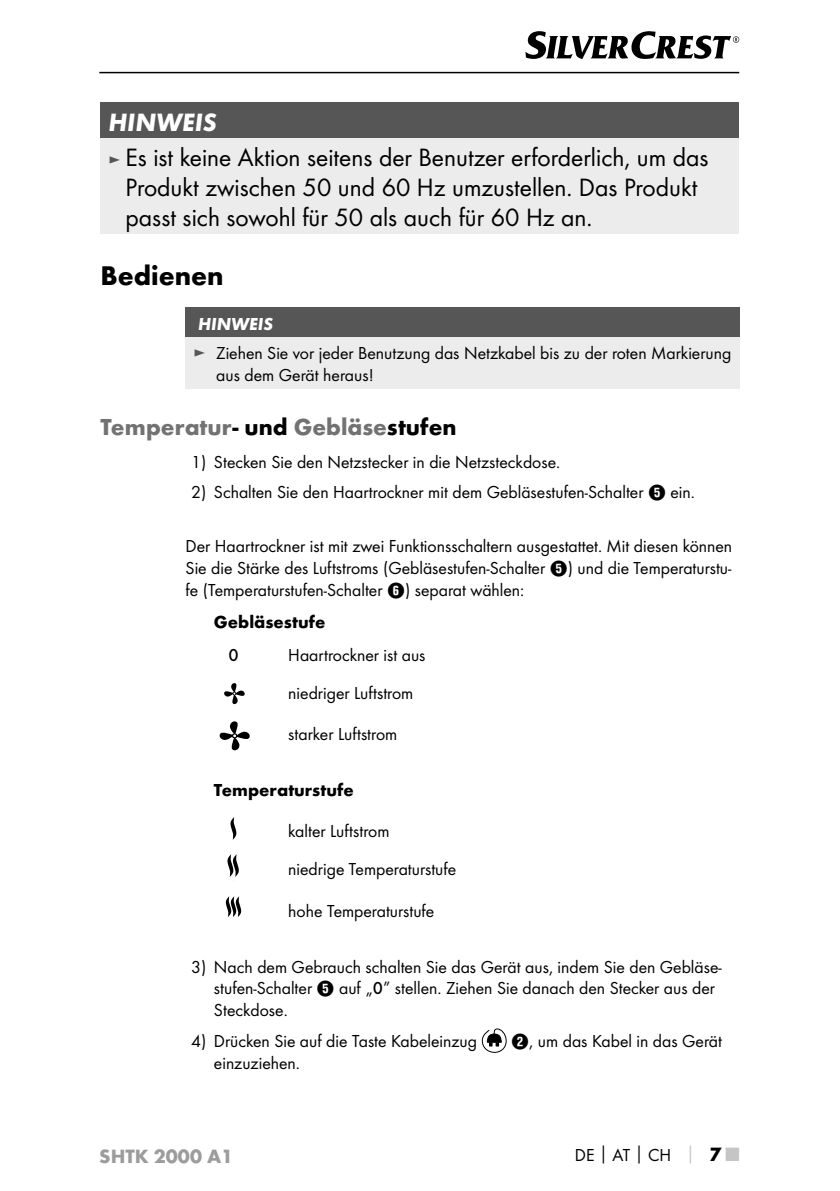
<style>
.page{position:relative;width:840px;height:1191px;background:#fff}
.page>*{position:absolute;margin:0;border:0;box-sizing:border-box;transform-origin:0 0}
.t1{font:700 28px "Futura";color:#000}
.t2{font:26px/30px "Futura Boo";color:#000}
.t3{font:italic 700 26px "Futura";color:#fff}
.t4{font:700 24px "Futura";color:#727272}
.t5{font:700 20px "Futura";color:#9c9c9c}
.t6{font:18px/21.6px "Futura Boo";color:#000}
.t7{font:700 18px "Futura";color:#000}
.t8{font:italic 700 18px "Futura";color:#fff}
.t9{font:500 18px "Futura";color:#000}
.s1{font-size:18px;color:#565656}
.s2{color:#565656}
.s3{color:#000}
.s4{font-family:"Hako PI Nummern"}
.s5{font-family:"Futura";font-weight:500}
.s6{font-family:"Futura";font-weight:700}
.s7{font-family:"Futura";font-weight:700;color:#c5c5c5}
.s8{font-family:"Futura";font-weight:700;font-size:20px}
.s9{font-family:"Futura";font-weight:700;font-size:20px;color:#c5c5c5}
</style>
<div class="page">
<hr style="left:99px;top:72px;width:639px;height:1px;background:#000">
<svg style="left:525px;top:31px;width:213px;height:28px"></svg>
<div style="left:100px;top:102px;width:638px;height:37px;background:#565656"></div>
<div style="left:100px;top:139px;width:638px;height:95px;background:#ececec"></div>
<div style="left:185px;top:307px;width:554px;height:31px;background:#565656"></div>
<div style="left:185px;top:338px;width:554px;height:51px;background:#ececec"></div>
<svg style="left:224px;top:683px;width:20px;height:21px"></svg>
<svg style="left:219px;top:721px;width:30px;height:29px"></svg>
<svg style="left:230px;top:817px;width:6px;height:23px"></svg>
<svg style="left:227px;top:854px;width:12px;height:27px"></svg>
<svg style="left:226px;top:896px;width:15px;height:21px"></svg>
<svg style="left:481px;top:1028px;width:25px;height:25px"></svg>
<h2 class="t3" style="left:108px;top:106px;width:110px">HINWEIS</h2>
<h2 class="t2" style="left:125px;top:142px;width:584px;text-indent:-17px"><span class="s1">►</span> Es ist keine Aktion seitens der Benutzer erforderlich, um das<br>Produkt zwischen 50 und 60 Hz umzustellen. Das Produkt passt sich sowohl für 50 als auch für 60 Hz an.</h2>
<h1 class="t1" style="left:100px;top:258px;width:125px">Bedienen</h1>
<p class="t8" style="left:198px;top:312px;width:76px">HINWEIS</p>
<p class="t6" style="left:216px;top:342px;width:516px;text-indent:-23px"><span class="s2">►</span> Ziehen Sie vor jeder Benutzung das Netzkabel bis zu der roten Markierung aus dem Gerät heraus!</p>
<h3 class="t4" style="left:100px;top:412px;width:357px">Temperatur<span class="s3">- und</span> Gebläse<span class="s3">stufen</span></h3>
<p class="t6" style="left:191px;top:451px;width:368px">1) Stecken Sie den Netzstecker in die Netzsteckdose.</p>
<p class="t6" style="left:191px;top:481px;width:502px">2) Schalten Sie den Haartrockner mit dem Gebläsestufen-Schalter <span class="s4">5</span> ein.</p>
<p class="t6" style="left:185px;top:535px;width:548px;text-align:justify">Der Haartrockner ist mit zwei Funktionsschaltern ausgestattet. Mit diesen können Sie die Stärke des Luftstroms (Gebläsestufen-Schalter <span class="s4">5</span>) und die Temperaturstu&shy;fe (Temperaturstufen-Schalter <span class="s4">6</span>) separat wählen:</p>
<p class="t7" style="left:214px;top:611px;width:113px">Gebläsestufe</p>
<p class="t9" style="left:228px;top:644px;width:12px">0</p>
<p class="t6" style="left:288px;top:636px;width:139px;line-height:38.2px">Haartrockner ist aus niedriger Luftstrom</p>
<p class="t6" style="left:288px;top:723px;width:110px">starker Luftstrom</p>
<p class="t7" style="left:214px;top:778px;width:141px">Temperaturstufe</p>
<p class="t6" style="left:288px;top:811px;width:169px;line-height:38px">kalter Luftstrom<br>niedrige Temperaturstufe</p>
<p class="t6" style="left:288px;top:900px;width:147px">hohe Temperaturstufe</p>
<p class="t6" style="left:214px;top:955px;width:509px;text-indent:-23px">3) Nach dem Gebrauch schalten Sie das Gerät aus, indem Sie den Gebläse&shy;stufen-Schalter <span class="s4">5</span> auf „<span class="s5">0</span>” stellen. Ziehen Sie danach den Stecker aus der<br>Steckdose.</p>
<p class="t6" style="left:191px;top:1030px;width:287px">4) Drücken Sie auf die Taste Kabeleinzug</p>
<p class="t6" style="left:511px;top:1030px;width:212px"><span class="s4">2</span>, um das Kabel in das Gerät</p>
<p class="t6" style="left:214px;top:1052px;width:85px">einzuziehen.</p>
<p class="t5" style="left:99px;top:1143px;width:135px">SHTK 2000 A1</p>
<p class="t6" style="left:574px;top:1144px;width:166px">DE<span class="s6">│</span>AT<span class="s6">│</span>CH <span class="s7">│</span> <span class="s8">7</span> <span class="s9">■</span></p>
</div>
